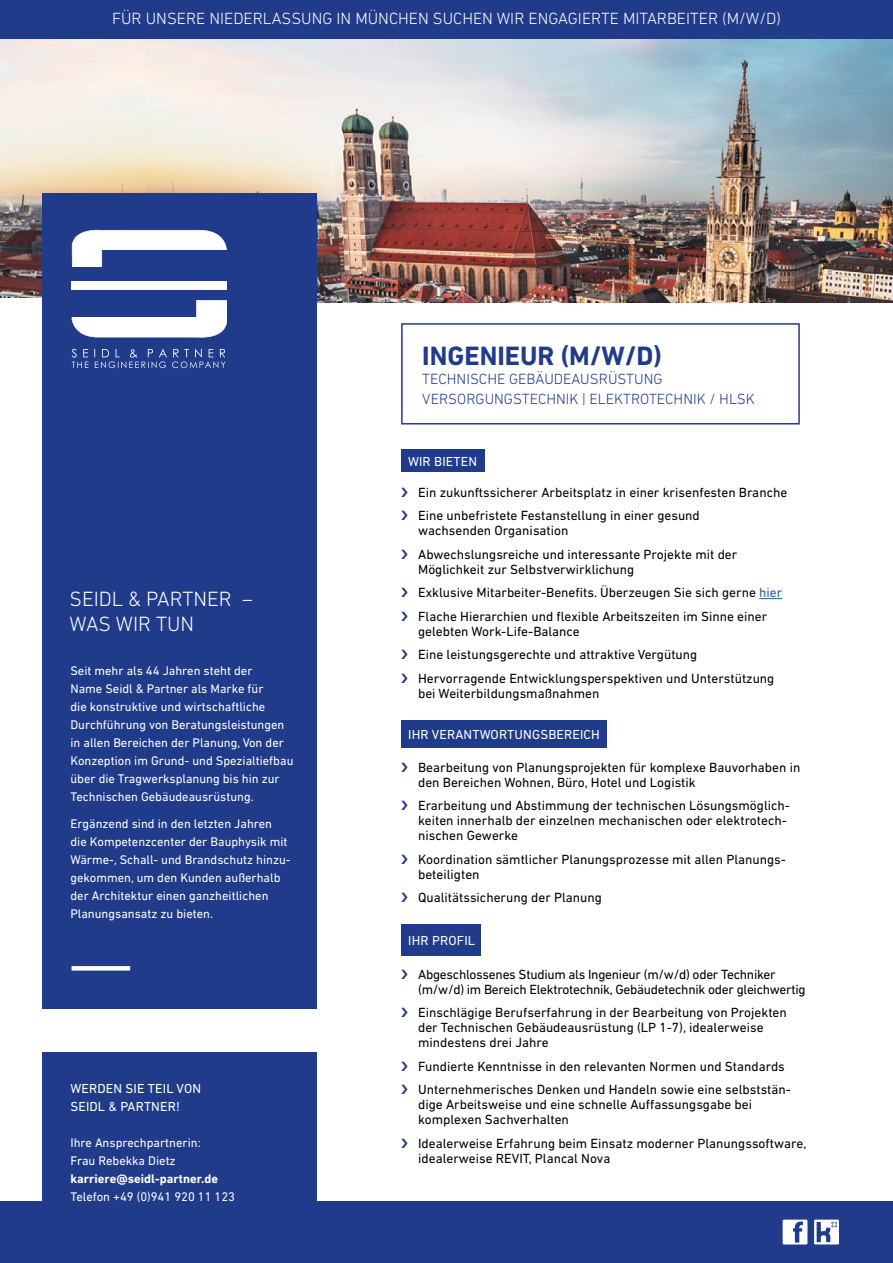
<style>
.page{position:relative;width:893px;height:1263px;background:#fff}
.page>*{position:absolute;margin:0;border:0;box-sizing:border-box;transform-origin:0 0}
.t1{font:700 27px "DIN Next LT Pro";color:#213b8b}
.t2{font:300 21px/25.5px "DIN Next LT Pro";color:#fff}
.t3{font:300 16.5px "DIN Next LT Pro";color:#fff}
.t4{font:300 15px/19.5px "DIN Next LT Pro";color:#213b8b}
.t5{font:13.5px/15px "DIN Next LT Pro";color:#000}
.t6{font:13.5px/15px "DIN Next LT Pro";letter-spacing:-.02em;color:#000}
.t7{font:13.35px/18px "DIN Next LT Pro";letter-spacing:.01em;color:#fff}
.t8{font:12.75px/18px "DIN Next LT Pro";color:#fff}
.t9{font:700 12.75px "DIN Next LT Pro";color:#fff}
.s1{color:#275b9b}
</style>
<div class="page">
<img style="left:0;top:38px;width:145px;height:259px">
<img style="left:145px;top:38px;width:748px;height:264px">
<div style="left:0;top:0;width:893px;height:38px;background:#213b8b"></div>
<div style="left:0;top:1201px;width:893px;height:62px;background:#213b8b"></div>
<svg style="left:759px;top:598px;width:23px;height:1px"></svg>
<div style="left:401px;top:449px;width:83px;height:23px;background:#213b8b"></div>
<div style="left:401px;top:720px;width:206px;height:28px;background:#213b8b"></div>
<div style="left:401px;top:924px;width:79px;height:31px;background:#213b8b"></div>
<div style="left:401px;top:323px;width:399px;height:101px;border:2px solid #213b8b"></div>
<div style="left:42px;top:1053px;width:275px;height:210px;background:#213b8b"></div>
<svg style="left:783px;top:1219px;width:24px;height:25px"></svg>
<svg style="left:814px;top:1219px;width:25px;height:25px"></svg>
<div style="left:42px;top:194px;width:275px;height:815px;background:#213b8b"></div>
<svg style="left:72px;top:966px;width:58px;height:4px"></svg>
<svg style="left:72px;top:230px;width:155px;height:37px"></svg>
<svg style="left:72px;top:300px;width:155px;height:38px"></svg>
<div style="left:72px;top:281px;width:155px;height:8px;background:#fff"></div>
<svg style="left:72px;top:349px;width:153px;height:19px"></svg>
<p class="t3" style="left:112px;top:9px;width:670px">FÜR UNSERE NIEDERLASSUNG IN MÜNCHEN SUCHEN WIR ENGAGIERTE MITARBEITER (M/W/D)</p>
<h1 class="t1" style="left:422px;top:340px;width:241px">INGENIEUR (M/W/D)</h1>
<p class="t4" style="left:422px;top:369px;width:334px">TECHNISCHE GEBÄUDEAUSRÜSTUNG<br>VERSORGUNGSTECHNIK | ELEKTROTECHNIK / HLSK</p>
<h2 class="t2" style="left:70px;top:586px;width:185px">SEIDL &amp; PARTNER –<br>WAS WIR TUN</h2>
<p class="t8" style="left:70px;top:661px;width:225px">Seit mehr als 44 Jahren steht der<br>Name Seidl &amp; Partner als Marke für<br>die konstruktive und wirtschaftliche Durchführung von Beratungsleistungen in allen Bereichen der Planung, Von der Konzeption im Grund- und Spezialtiefbau über die Tragwerksplanung bis hin zur Technischen Gebäudeausrüstung.</p>
<p class="t8" style="left:70px;top:814px;width:222px">Ergänzend sind in den letzten Jahren die Kompetenzcenter der Bauphysik mit Wärme-, Schall- und Brandschutz hinzu&shy;gekommen, um den Kunden außerhalb der Architektur einen ganzheitlichen Planungsansatz zu bieten.</p>
<p class="t7" style="left:70px;top:1079px;width:132px">WERDEN SIE TEIL VON<br>SEIDL &amp; PARTNER!</p>
<p class="t8" style="left:70px;top:1134px;width:132px">Ihre Ansprechpartnerin:<br>Frau Rebekka Dietz</p>
<p class="t9" style="left:70px;top:1171px;width:149px">karriere@seidl-partner.de</p>
<p class="t8" style="left:70px;top:1188px;width:166px">Telefon +49 (0)941 920 11 123</p>
<p class="t7" style="left:408px;top:452px;width:71px">WIR BIETEN</p>
<p class="t5" style="left:418px;top:480px;width:371px;line-height:23.5px">Ein zukunftssicherer Arbeitsplatz in einer krisenfesten Branche<br>Eine unbefristete Festanstellung in einer gesund</p>
<p class="t5" style="left:418px;top:519px;width:321px;line-height:23.5px">wachsenden Organisation<br>Abwechslungsreiche und interessante Projekte mit der</p>
<p class="t5" style="left:418px;top:557px;width:366px;line-height:23.5px">Möglichkeit zur Selbstverwirklichung<br>Exklusive Mitarbeiter-Benefits. Überzeugen Sie sich gerne <span class="s1">hier<br></span>Flache Hierarchien und flexible Arbeitszeiten im Sinne einer</p>
<p class="t5" style="left:418px;top:619px;width:358px;line-height:23.5px">gelebten Work-Life-Balance<br>Eine leistungsgerechte und attraktive Vergütung<br>Hervorragende Entwicklungsperspektiven und Unterstützung</p>
<p class="t5" style="left:418px;top:685px;width:183px">bei Weiterbildungsmaßnahmen</p>
<p class="t7" style="left:408px;top:725px;width:193px">IHR VERANTWORTUNGSBEREICH</p>
<p class="t5" style="left:418px;top:760px;width:384px">Bearbeitung von Planungsprojekten für komplexe Bauvorhaben in den Bereichen Wohnen, Büro, Hotel und Logistik</p>
<p class="t5" style="left:418px;top:798px;width:373px">Erarbeitung und Abstimmung der technischen Lösungsmöglich&shy;keiten innerhalb der einzelnen mechanischen oder elektrotech&shy;nischen Gewerke</p>
<p class="t5" style="left:418px;top:852px;width:369px">Koordination sämtlicher Planungsprozesse mit allen Planungs&shy;beteiligten</p>
<p class="t5" style="left:418px;top:890px;width:185px">Qualitätssicherung der Planung</p>
<p class="t7" style="left:408px;top:931px;width:68px">IHR PROFIL</p>
<p class="t6" style="left:418px;top:966px;width:389px">Abgeschlossenes Studium als Ingenieur (m/w/d) oder Techniker (m/w/d) im Bereich Elektrotechnik, Gebäudetechnik oder gleichwertig</p>
<p class="t5" style="left:418px;top:1005px;width:370px">Einschlägige Berufserfahrung in der Bearbeitung von Projekten der Technischen Gebäudeausrüstung (LP 1-7), idealerweise mindestens drei Jahre</p>
<p class="t5" style="left:418px;top:1054px;width:374px;line-height:23.5px">Fundierte Kenntnisse in den relevanten Normen und Standards<br>Unternehmerisches Denken und Handeln sowie eine selbststän-</p>
<p class="t5" style="left:418px;top:1097px;width:335px">dige Arbeitsweise und eine schnelle Auffassungsgabe bei komplexen Sachverhalten</p>
<p class="t5" style="left:418px;top:1135px;width:390px">Idealerweise Erfahrung beim Einsatz moderner Planungssoftware, idealerweise REVIT, Plancal Nova</p>
</div>
